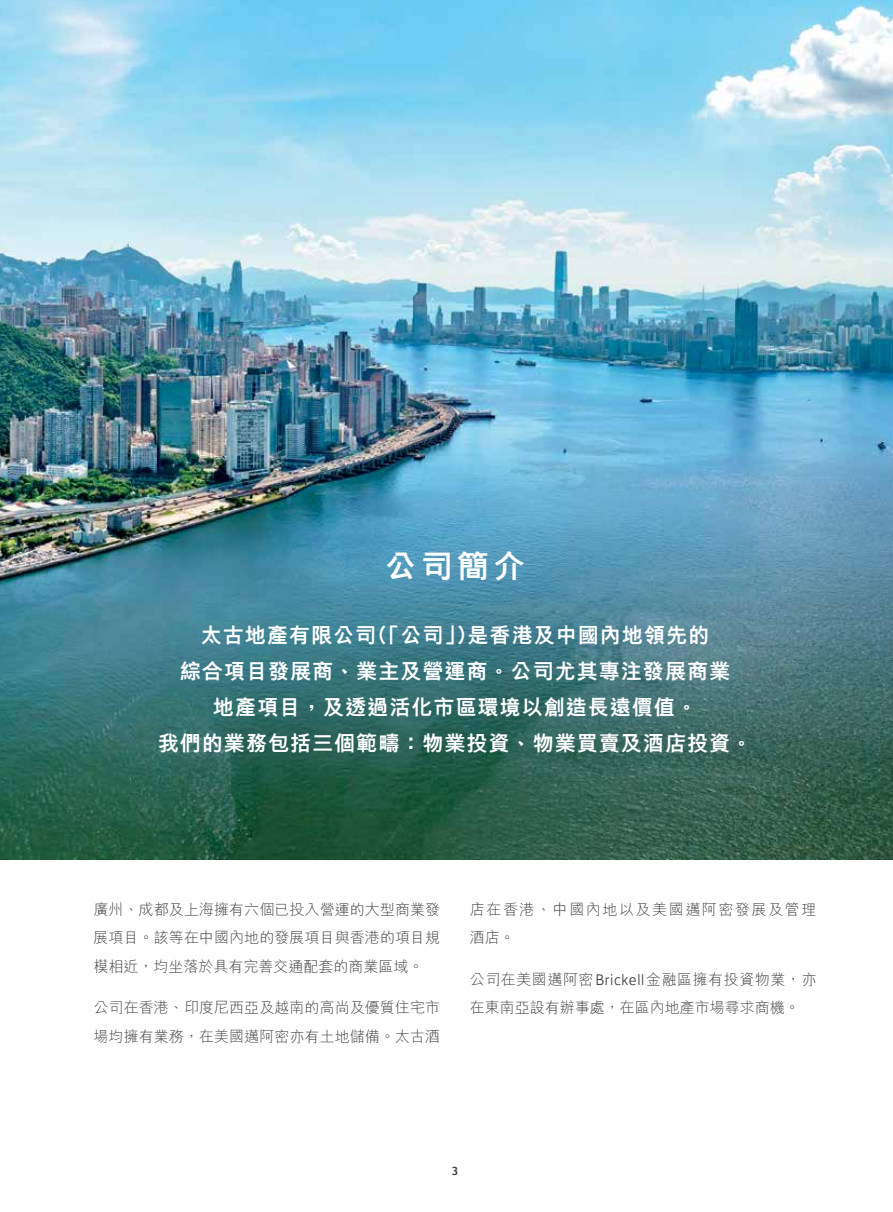
<style>
.page{position:relative;width:893px;height:1212px;background:#fff}
.page>*{position:absolute;margin:0;border:0;box-sizing:border-box;transform-origin:0 0}
.t1{font:800 31.5px "M Hei HK";color:#fff}
.t2{font:800 21px/36px "M Hei HK";letter-spacing:.05em;color:#fff;text-align:center}
.t3{font:300 15px/28.5px "M Hei HK";letter-spacing:.005em;color:#414042}
.t4{font:300 15px/28.5px "M Hei HK";letter-spacing:.105em;color:#414042}
.t5{font:500 12px "FS Jack";color:#414042}
.s1{font-family:"FS Jack";font-size:15.75px}
</style>
<div class="page">
<img style="left:0;top:0;width:893px;height:859px">
<h1 class="t1" style="left:385px;top:550px;width:142px">公司簡介</h1>
<h2 class="t2" style="left:158px;top:617px;width:596px">太古地產有限公司（「公司」）是香港及中國內地領先的<br>綜合項目發展商、業主及營運商。公司尤其專注發展商業<br>地產項目，及透過活化市區環境以創造長遠價值。<br>我們的業務包括三個範疇：物業投資、物業買賣及酒店投資。</h2>
<p class="t3" style="left:94px;top:895px;width:348px;text-align:justify">廣州、成都及上海擁有六個已投入營運的大型商業發展項目。該等在中國內地的發展項目與香港的項目規模相近，均坐落於具有完善交通配套的商業區域。</p>
<p class="t3" style="left:94px;top:993px;width:348px">公司在香港、印度尼西亞及越南的高尚及優質住宅市場均擁有業務，在美國邁阿密亦有土地儲備。太古酒</p>
<p class="t4" style="left:470px;top:895px;width:348px">店在香港、中國內地以及美國邁阿密發展及管理酒店。</p>
<p class="t3" style="left:470px;top:965px;width:348px">公司在美國邁阿密<span class="s1">Brickell</span>金融區擁有投資物業，亦在東南亞設有辦事處，在區內地產市場尋求商機。</p>
<p class="t5" style="left:452px;top:1161px;width:8px">3</p>
</div>
